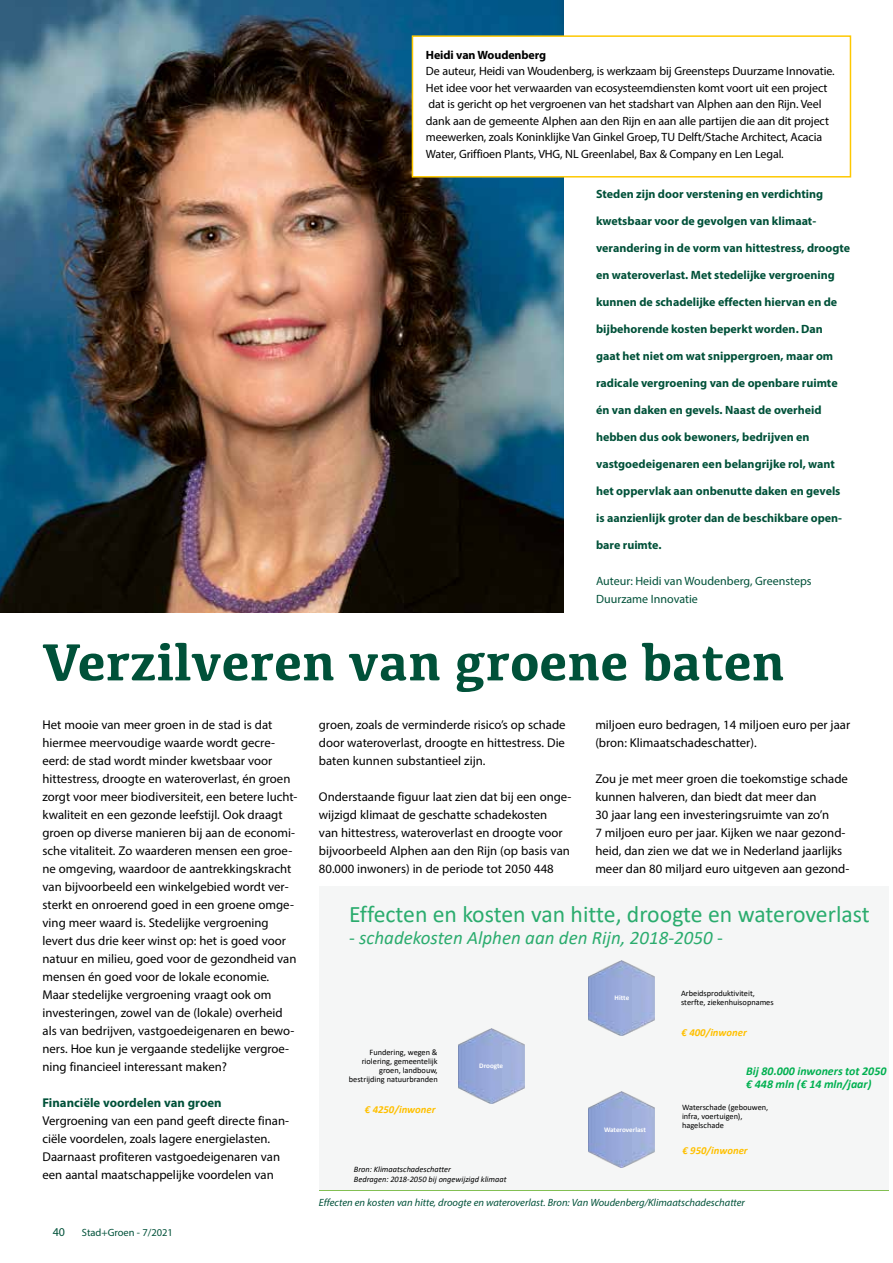
<style>
.page{position:relative;width:893px;height:1263px;background:#fff}
.page>*{position:absolute;margin:0;border:0;box-sizing:border-box;transform-origin:0 0}
.t1{font:700 54px "Kefa";color:#005139}
.t2{font:23.7px "Calibri";letter-spacing:-.005em;color:#2bac6e}
.t3{font:italic 19.05px "Calibri";color:#2bac6e}
.t4{font:12.75px/18px "Myriad Pro";color:#000}
.t5{font:700 12.75px "Myriad Pro";color:#005139}
.t6{font:700 12px "Myriad Pro";color:#005139}
.t7{font:12px/16.5px "Myriad Pro";letter-spacing:-.01em;color:#000}
.t8{font:12px/18px "Myriad Pro";color:#005139}
.t9{font:700 12px "Myriad Pro";letter-spacing:-.01em;color:#000}
.t10{font:italic 700 11.85px/12.9px "Calibri";color:#00b050}
.t11{font:italic 700 10.65px "Calibri";color:#ffc000}
.t12{font:italic 10.5px "Myriad Pro";color:#005139}
.t13{font:10.5px "Myriad Pro";color:#005139}
.t14{font:8.4px/9px "Calibri";color:#000}
.t15{font:italic 8.4px "Calibri";color:#000}
.t16{font:700 7.2px "Calibri";letter-spacing:-.005em;color:#fff}
.t17{font:700 7.05px "Calibri";color:#fff}
.s1{font-style:normal}
</style>
<div class="page">
<img style="left:0;top:0;width:563px;height:612px">
<div style="left:412px;top:36px;width:438px;height:141px;background:#fff"></div>
<div style="left:412px;top:35px;width:439px;height:143px;border:2px solid #fec800"></div>
<div style="left:319px;top:887px;width:570px;height:303px;background:#f5f6f6"></div>
<hr style="left:319px;top:1190px;width:570px;height:1px;background:#83bf52">
<img style="left:589px;top:960px;width:66px;height:76px">
<img style="left:458px;top:1028px;width:66px;height:76px">
<img style="left:589px;top:1092px;width:66px;height:75px">
<p class="t9" style="left:426px;top:47px;width:122px">Heidi van Woudenberg</p>
<p class="t7" style="left:426px;top:63px;width:410px">De auteur, Heidi van Woudenberg, is werkzaam bij Greensteps Duurzame Innovatie.<br>Het idee voor het verwaarden van ecosysteemdiensten komt voort uit een project dat is gericht op het vergroenen van het stadshart van Alphen aan den Rijn. Veel dank aan de gemeente Alphen aan den Rijn en aan alle partijen die aan dit project meewerken, zoals Koninklijke Van Ginkel Groep, TU Delft/Stache Architect, Acacia Water, Griffioen Plants, VHG, NL Greenlabel, Bax &amp; Company en Len Legal.</p>
<p class="t6" style="left:596px;top:186px;width:229px">Steden zijn door verstening en verdichting</p>
<p class="t6" style="left:596px;top:213px;width:222px">kwetsbaar voor de gevolgen van klimaat-</p>
<p class="t6" style="left:596px;top:240px;width:256px">verandering in de vorm van hittestress, droogte</p>
<p class="t6" style="left:596px;top:267px;width:240px">en wateroverlast. Met stedelijke vergroening</p>
<p class="t6" style="left:596px;top:294px;width:243px">kunnen de schadelijke effecten hiervan en de</p>
<p class="t6" style="left:596px;top:321px;width:228px">bijbehorende kosten beperkt worden. Dan</p>
<p class="t6" style="left:596px;top:348px;width:239px">gaat het niet om wat snippergroen, maar om</p>
<p class="t6" style="left:596px;top:375px;width:243px">radicale vergroening van de openbare ruimte</p>
<p class="t6" style="left:596px;top:402px;width:227px">én van daken en gevels. Naast de overheid</p>
<p class="t6" style="left:596px;top:429px;width:215px">hebben dus ook bewoners, bedrijven en</p>
<p class="t6" style="left:596px;top:456px;width:240px">vastgoedeigenaren een belangrijke rol, want</p>
<p class="t6" style="left:596px;top:483px;width:246px">het oppervlak aan onbenutte daken en gevels</p>
<p class="t6" style="left:596px;top:510px;width:248px">is aanzienlijk groter dan de beschikbare open-</p>
<p class="t6" style="left:596px;top:537px;width:67px">bare ruimte.</p>
<p class="t8" style="left:596px;top:572px;width:217px">Auteur: Heidi van Woudenberg, Greensteps<br>Duurzame Innovatie</p>
<h1 class="t1" style="left:43px;top:626px;width:744px">Verzilveren van groene baten</h1>
<p class="t4" style="left:43px;top:716px;width:257px">Het mooie van meer groen in de stad is dat hiermee meervoudige waarde wordt gecre&shy;ëerd: de stad wordt minder kwetsbaar voor hittestress, droogte en wateroverlast, én groen zorgt voor meer biodiversiteit, een betere lucht&shy;kwaliteit en een gezonde leefstijl. Ook draagt groen op diverse manieren bij aan de economi&shy;sche vitaliteit. Zo waarderen mensen een groe&shy;ne omgeving, waardoor de aantrekkingskracht van bijvoorbeeld een winkelgebied wordt ver&shy;sterkt en onroerend goed in een groene omge&shy;ving meer waard is. Stedelijke vergroening levert dus drie keer winst op: het is goed voor natuur en milieu, goed voor de gezondheid van mensen én goed voor de lokale economie.<br>Maar stedelijke vergroening vraagt ook om investeringen, zowel van de (lokale) overheid als van bedrijven, vastgoedeigenaren en bewo&shy;ners. Hoe kun je vergaande stedelijke vergroe&shy;ning financieel interessant maken?</p>
<p class="t5" style="left:43px;top:1094px;width:181px">Financiële voordelen van groen</p>
<p class="t4" style="left:43px;top:1112px;width:248px">Vergroening van een pand geeft directe finan&shy;ciële voordelen, zoals lagere energielasten.<br>Daarnaast profiteren vastgoedeigenaren van een aantal maatschappelijke voordelen van</p>
<p class="t8" style="left:53px;top:1222px;width:14px">40</p>
<p class="t13" style="left:82px;top:1226px;width:93px">Stad+Groen - 7/2021</p>
<p class="t4" style="left:319px;top:716px;width:248px;text-align:justify">groen, zoals de verminderde risico’s op schade door wateroverlast, droogte en hittestress. Die baten kunnen substantieel zijn.</p>
<p class="t4" style="left:319px;top:788px;width:254px">Onderstaande figuur laat zien dat bij een onge&shy;wijzigd klimaat de geschatte schadekosten<br>van hittestress, wateroverlast en droogte voor bijvoorbeeld Alphen aan den Rijn (op basis van 80.000 inwoners) in de periode tot 2050 448</p>
<p class="t4" style="left:595px;top:716px;width:256px">miljoen euro bedragen, 14 miljoen euro per jaar (bron: Klimaatschadeschatter).</p>
<p class="t4" style="left:595px;top:770px;width:255px">Zou je met meer groen die toekomstige schade kunnen halveren, dan biedt dat meer dan<br>30 jaar lang een investeringsruimte van zo’n<br>7 miljoen euro per jaar. Kijken we naar gezond&shy;heid, dan zien we dat we in Nederland jaarlijks meer dan 80 miljard euro uitgeven aan gezond-</p>
<h2 class="t2" style="left:349px;top:898px;width:522px">Effecten en kosten van hitte, droogte en wateroverlast</h2>
<h3 class="t3" style="left:349px;top:924px;width:375px"><span class="s1">-</span> schadekosten Alphen aan den Rijn, 2018-2050 <span class="s1">-</span></h3>
<p class="t16" style="left:615px;top:992px;width:16px">Hitte</p>
<p class="t14" style="left:681px;top:988px;width:94px">Arbeidsproduktiviteit, sterfte, ziekenhuisopnames</p>
<p class="t14" style="left:349px;top:1047px;width:90px;text-align:right">Fundering, wegen &amp; riolering, gemeentelijk groen, landbouw, bestrijding natuurbranden</p>
<p class="t11" style="left:365px;top:1102px;width:72px">€ 4250/inwoner</p>
<p class="t15" style="left:354px;top:1163px;width:99px">Bron: Klimaatschadeschatter</p>
<p class="t17" style="left:479px;top:1061px;width:25px">Droogte</p>
<p class="t15" style="left:354px;top:1173px;width:154px">Bedragen: 2018-2050 bij ongewijzigd klimaat</p>
<p class="t16" style="left:604px;top:1124px;width:43px">Wateroverlast</p>
<p class="t11" style="left:682px;top:1025px;width:67px">€ 400/inwoner</p>
<p class="t10" style="left:746px;top:1064px;width:142px">Bij 80.000 inwoners tot 2050 € 448 mln (€ 14 mln/jaar)</p>
<p class="t14" style="left:682px;top:1103px;width:88px">Waterschade (gebouwen, infra, voertuigen), hagelschade</p>
<p class="t11" style="left:682px;top:1143px;width:67px">€ 950/inwoner</p>
<p class="t12" style="left:319px;top:1196px;width:428px">Effecten en kosten van hitte, droogte en wateroverlast. Bron: Van Woudenberg/Klimaatschadeschatter</p>
</div>
